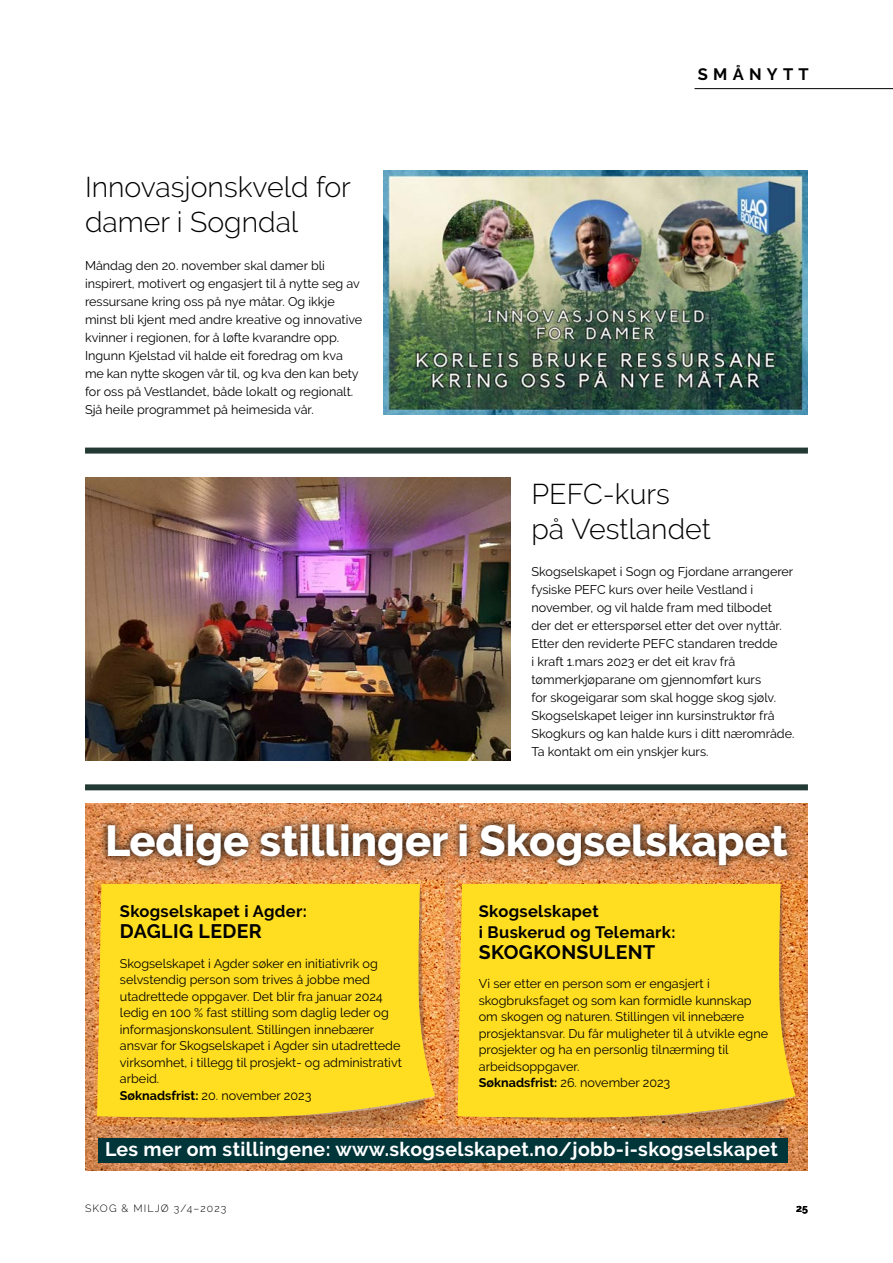
<style>
.page{position:relative;width:893px;height:1263px;background:#fff}
.page>*{position:absolute;margin:0;border:0;box-sizing:border-box;transform-origin:0 0}
.t1{font:800 43.2px "Raleway";color:#fff}
.t2{font:300 28.5px/34.5px "Raleway";color:#000}
.t3{font:700 19.5px "Raleway";letter-spacing:.02em;color:#fff}
.t4{font:700 19.5px "Raleway";letter-spacing:.02em;color:#000}
.t5{font:700 16.5px/21px "Raleway";letter-spacing:.02em;color:#000}
.t6{font:700 16.5px "Raleway";letter-spacing:.32em;color:#000}
.t7{font:12.6px/18px "Raleway";color:#000}
.t8{font:300 10.5px "Raleway";letter-spacing:.11em;color:#000}
.t9{font:700 10.5px "Raleway";color:#000}
.s1{font-weight:700}
</style>
<div class="page">
<img style="left:85px;top:804px;width:723px;height:366px">
<hr style="left:694px;top:88px;width:199px;height:1px;background:#000">
<div style="left:85px;top:448px;width:723px;height:6px;background:#223934"></div>
<div style="left:85px;top:784px;width:723px;height:6px;background:#223934"></div>
<img style="left:384px;top:171px;width:424px;height:243px">
<img style="left:85px;top:477px;width:425px;height:283px">
<svg style="left:98px;top:815px;width:698px;height:59px;background:#a66b43"></svg>
<svg style="left:97px;top:1124px;width:335px;height:7px;background:#d38751"></svg>
<img style="left:94px;top:880px;width:350px;height:244px">
<svg style="left:97px;top:884px;width:338px;height:236px;background:#fbd723"></svg>
<svg style="left:458px;top:1124px;width:335px;height:7px;background:#d88a52"></svg>
<img style="left:455px;top:880px;width:350px;height:244px">
<svg style="left:458px;top:884px;width:338px;height:236px;background:#fbd723"></svg>
<div style="left:99px;top:1138px;width:689px;height:25px;background:#00353a"></div>
<h2 class="t2" style="left:85px;top:170px;width:267px">Innovasjonskveld for damer i Sogndal</h2>
<p class="t7" style="left:85px;top:257px;width:279px">Måndag den 20. november skal damer bli inspirert, motivert og engasjert til å nytte seg av ressursane kring oss på nye måtar. Og ikkje minst bli kjent med andre kreative og innovative kvinner i regionen, for å løfte kvarandre opp.<br>Ingunn Kjelstad vil halde eit foredrag om kva me kan nytte skogen vår til, og kva den kan bety for oss på Vestlandet, både lokalt og regionalt.<br>Sjå heile programmet på heimesida vår.</p>
<h3 class="t6" style="left:698px;top:65px;width:113px">SMÅNYTT</h3>
<h2 class="t2" style="left:531px;top:477px;width:181px">PEFC-kurs<br>på Vestlandet</h2>
<p class="t7" style="left:531px;top:563px;width:265px">Skogselskapet i Sogn og Fjordane arrangerer fysiske PEFC kurs over heile Vestland i november, og vil halde fram med tilbodet der det er etterspørsel etter det over nyttår.<br>Etter den reviderte PEFC standaren tredde<br>i kraft 1.mars 2023 er det eit krav frå tømmerkjøparane om gjennomført kurs<br>for skogeigarar som skal hogge skog sjølv.<br>Skogselskapet leiger inn kursinstruktør frå Skogkurs og kan halde kurs i ditt nærområde.<br>Ta kontakt om ein ynskjer kurs.</p>
<h1 class="t1" style="left:105px;top:816px;width:684px">Ledige stillinger i Skogselskapet</h1>
<h3 class="t5" style="left:120px;top:901px;width:188px">Skogselskapet i Agder:</h3>
<h3 class="t4" style="left:120px;top:920px;width:144px">DAGLIG LEDER</h3>
<p class="t7" style="left:120px;top:955px;width:284px;line-height:16.5px">Skogselskapet i Agder søker en initiativrik og selvstendig person som trives å jobbe med utadrettede oppgaver. Det blir fra januar 2024 ledig en 100 % fast stilling som daglig leder og informasjonskonsulent. Stillingen innebærer ansvar for Skogselskapet i Agder sin utadrettede virksomhet, i tillegg til prosjekt- og administrativt arbeid.<br><span class="s1">Søknadsfrist:</span> 20. november 2023</p>
<h3 class="t5" style="left:479px;top:901px;width:198px">Skogselskapet<br>i Buskerud og Telemark:</h3>
<h3 class="t4" style="left:479px;top:941px;width:178px">SKOGKONSULENT</h3>
<p class="t7" style="left:479px;top:976px;width:291px;line-height:16.5px">Vi ser etter en person som er engasjert i skogbruksfaget og som kan formidle kunnskap om skogen og naturen. Stillingen vil innebære prosjektansvar. Du får muligheter til å utvikle egne prosjekter og ha en personlig tilnærming til arbeidsoppgaver.<br><span class="s1">Søknadsfrist:</span> 26. november 2023</p>
<h3 class="t3" style="left:105px;top:1138px;width:674px">Les mer om stillingene: www.skogselskapet.no/jobb-i-skogselskapet</h3>
<p class="t8" style="left:85px;top:1202px;width:143px">SKOG &amp; MILJØ 3/4–2023</p>
<p class="t9" style="left:796px;top:1202px;width:13px">25</p>
</div>
